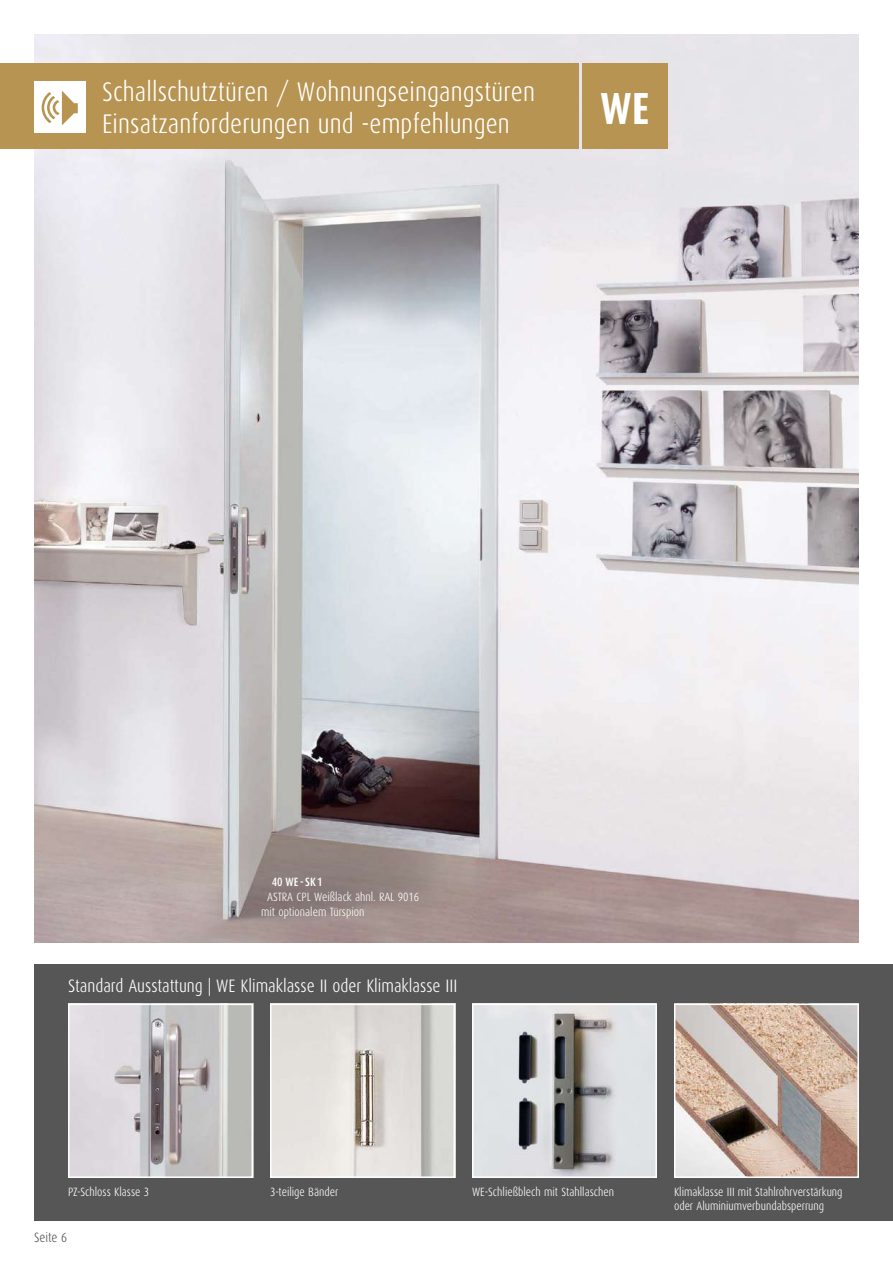
<style>
.page{position:relative;width:893px;height:1263px;background:#fff}
.page>*{position:absolute;margin:0;border:0;box-sizing:border-box;transform-origin:0 0}
.t1{font:700 45px "Dax Condensed";color:#fff}
.t2{font:300 27px/32.4px "Dax Condensed";letter-spacing:.005em;color:#fff}
.t3{font:300 18px "Dax Condensed";color:#fff}
.t4{font:300 13.5px "Dax Condensed";color:#565656}
.t5{font:300 12px/15px "Dax Condensed";color:#fff}
.t6{font:500 12px "Dax Condensed";color:#fff}
</style>
<div class="page">
<img style="left:34px;top:34px;width:825px;height:909px">
<div style="left:34px;top:963px;width:859px;height:257px;background:#565656"></div>
<div style="left:0;top:64px;width:578px;height:85px;background:#b79451"></div>
<div style="left:583px;top:64px;width:85px;height:85px;background:#b79451"></div>
<div style="left:34px;top:82px;width:51px;height:51px;background:#fff"></div>
<svg style="left:42px;top:91px;width:36px;height:34px"></svg>
<img style="left:71px;top:1006px;width:179px;height:169px">
<div style="left:68px;top:1003px;width:185px;height:175px;border:2px solid #fff"></div>
<img style="left:273px;top:1006px;width:179px;height:169px">
<div style="left:270px;top:1003px;width:185px;height:175px;border:2px solid #fff"></div>
<img style="left:475px;top:1006px;width:179px;height:169px">
<div style="left:472px;top:1003px;width:185px;height:175px;border:2px solid #fff"></div>
<img style="left:677px;top:1006px;width:179px;height:169px">
<div style="left:674px;top:1003px;width:185px;height:175px;border:2px solid #fff"></div>
<h2 class="t2" style="left:102px;top:75px;width:434px">Schallschutztüren / Wohnungseingangstüren<br>Einsatzanforderungen und -empfehlungen</h2>
<h1 class="t1" style="left:601px;top:83px;width:51px">WE</h1>
<p class="t6" style="left:272px;top:875px;width:53px">40 WE-SK1</p>
<p class="t5" style="left:261px;top:889px;width:160px;text-indent:6px">ASTRA CPL Weißlack ähnl. RAL 9016 mit optionalem Türspion</p>
<h3 class="t3" style="left:68px;top:975px;width:391px">Standard Ausstattung | WE Klimaklasse II oder Klimaklasse III</h3>
<p class="t5" style="left:68px;top:1184px;width:83px">PZ-Schloss Klasse 3</p>
<p class="t5" style="left:270px;top:1184px;width:70px">3-teilige Bänder</p>
<p class="t5" style="left:472px;top:1184px;width:144px">WE-Schließblech mit Stahllaschen</p>
<p class="t5" style="left:674px;top:1184px;width:170px;line-height:14.4px">Klimaklasse III mit Stahlrohrverstärkung oder Aluminiumverbundabsperrung</p>
<p class="t4" style="left:34px;top:1230px;width:35px">Seite 6</p>
</div>
